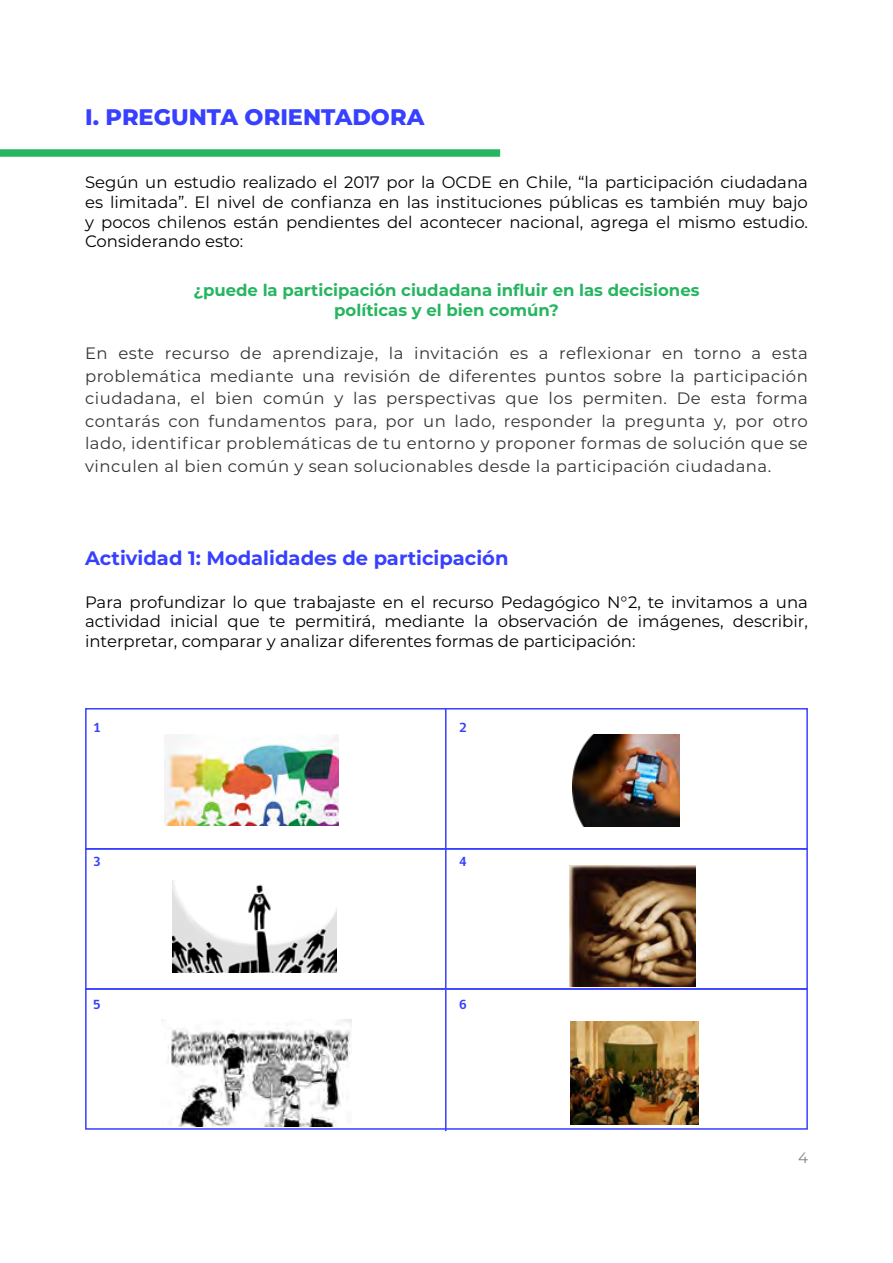
<style>
.page{position:relative;width:893px;height:1263px;background:#fff}
.page>*{position:absolute;margin:0;border:0;box-sizing:border-box;transform-origin:0 0}
.t1{font:800 22.5px "Montserrat";color:#3840ff}
.t2{font:700 19.5px "Montserrat";color:#3840ff}
.t3{font:16.5px/19.8px "Montserrat";color:#000;text-align:justify}
.t4{font:16.5px/22.5px "Montserrat";letter-spacing:.03em;color:#343433;text-align:justify}
.t5{font:700 16.5px/19.8px "Montserrat";color:#26b560;text-align:center}
.t6{font:15px "Montserrat";color:#808285}
.t7{font:700 13.5px "gob CL";color:#3840ff}
</style>
<div class="page">
<div style="left:0;top:149px;width:500px;height:8px;background:#26b560"></div>
<div style="left:85px;top:708px;width:723px;height:141px;border:2px solid #3840ff"></div>
<div style="left:85px;top:848px;width:723px;height:142px;border:2px solid #3840ff"></div>
<div style="left:85px;top:988px;width:723px;height:142px;border:2px solid #3840ff"></div>
<img style="left:164px;top:735px;width:174px;height:91px">
<hr style="left:445px;top:708px;width:1px;height:141px;background:#3840ff">
<hr style="left:445px;top:848px;width:1px;height:142px;background:#3840ff">
<hr style="left:445px;top:990px;width:1px;height:141px;background:#3840ff">
<img style="left:573px;top:734px;width:106px;height:92px">
<img style="left:172px;top:881px;width:164px;height:91px">
<img style="left:570px;top:866px;width:125px;height:120px">
<img style="left:168px;top:1019px;width:183px;height:107px">
<img style="left:571px;top:1021px;width:127px;height:104px">
<h1 class="t1" style="left:85px;top:100px;width:341px">I. PREGUNTA ORIENTADORA</h1>
<p class="t3" style="left:85px;top:172px;width:724px">Según un estudio realizado el 2017 por la OCDE en Chile, “la participación ciudadana es limitada”. El nivel de confianza en las instituciones públicas es también muy bajo y pocos chilenos están pendientes del acontecer nacional, agrega el mismo estudio.<br>Considerando esto:</p>
<p class="t5" style="left:193px;top:279px;width:508px">¿puede la participación ciudadana influir en las decisiones políticas y el bien común?</p>
<p class="t4" style="left:85px;top:341px;width:724px">En este recurso de aprendizaje, la invitación es a reflexionar en torno a esta problemática mediante una revisión de diferentes puntos sobre la participación ciudadana, el bien común y las perspectivas que los permiten. De esta forma contarás con fundamentos para, por un lado, responder la pregunta y, por otro lado, identificar problemáticas de tu entorno y proponer formas de solución que se vinculen al bien común y sean solucionables desde la participación ciudadana.</p>
<p class="t2" style="left:85px;top:544px;width:425px">Actividad 1: Modalidades de participación</p>
<p class="t3" style="left:85px;top:591px;width:724px">Para profundizar lo que trabajaste en el recurso Pedagógico N°2, te invitamos a una actividad inicial que te permitirá, mediante la observación de imágenes, describir, interpretar, comparar y analizar diferentes formas de participación:</p>
<p class="t7" style="left:93px;top:718px;width:9px">1</p>
<p class="t7" style="left:459px;top:718px;width:9px">2</p>
<p class="t7" style="left:93px;top:852px;width:9px">3</p>
<p class="t7" style="left:459px;top:852px;width:9px">4</p>
<p class="t7" style="left:93px;top:995px;width:9px">5</p>
<p class="t7" style="left:459px;top:995px;width:9px">6</p>
<p class="t6" style="left:798px;top:1147px;width:11px">4</p>
</div>
